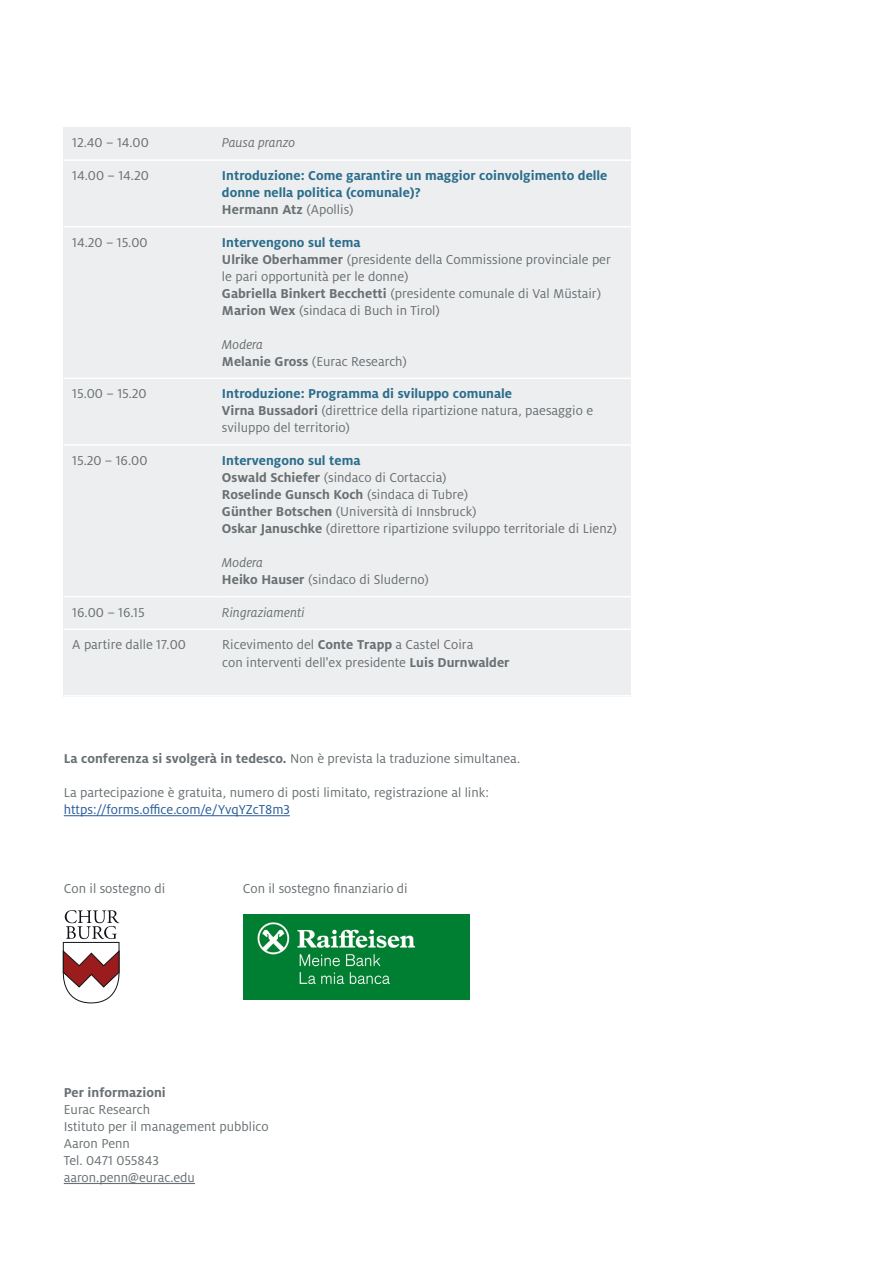
<style>
.page{position:relative;width:893px;height:1263px;background:#fff}
.page>*{position:absolute;margin:0;border:0;box-sizing:border-box;transform-origin:0 0}
.t1{font:14.25px/17px "Milo Pro";color:#697073}
.t2{font:700 14.25px/17px "Milo Pro";color:#2a6d8c}
.t3{font:14.25px "Milo Pro";color:#275b9b}
.t4{font:italic 14.25px "Milo Pro";color:#697073}
.t5{font:700 14.25px "Milo Pro";color:#697073}
.s1{color:#697073}
.s2{font-weight:400;color:#697073}
.s3{font-weight:700;color:#2a6d8c}
.s4{font-weight:700}
.s5{font-style:italic}
</style>
<div class="page">
<hr style="left:64px;top:1183px;width:131px;height:1px;background:#697073">
<hr style="left:64px;top:815px;width:226px;height:1px;background:#275b9b">
<div style="left:64px;top:128px;width:567px;height:568px;background:#edeeef"></div>
<hr style="left:64px;top:159px;width:158px;height:2px;background:#fff">
<hr style="left:222px;top:159px;width:409px;height:2px;background:#fff">
<hr style="left:64px;top:226px;width:158px;height:1px;background:#fff">
<hr style="left:222px;top:226px;width:409px;height:1px;background:#fff">
<hr style="left:64px;top:378px;width:158px;height:1px;background:#fff">
<hr style="left:222px;top:378px;width:409px;height:1px;background:#fff">
<hr style="left:64px;top:444px;width:158px;height:2px;background:#fff">
<hr style="left:222px;top:444px;width:409px;height:2px;background:#fff">
<hr style="left:64px;top:596px;width:158px;height:1px;background:#fff">
<hr style="left:222px;top:596px;width:409px;height:1px;background:#fff">
<hr style="left:64px;top:628px;width:158px;height:2px;background:#fff">
<hr style="left:222px;top:628px;width:409px;height:2px;background:#fff">
<hr style="left:64px;top:695px;width:158px;height:1px;background:#fff">
<hr style="left:222px;top:695px;width:409px;height:1px;background:#fff">
<svg style="left:62px;top:910px;width:58px;height:93px"></svg>
<img style="left:244px;top:915px;width:226px;height:84px">
<p class="t1" style="left:72px;top:135px;width:78px">12.40 – 14.00</p>
<p class="t4" style="left:222px;top:135px;width:75px">Pausa pranzo</p>
<p class="t1" style="left:72px;top:167px;width:78px">14.00 – 14.20</p>
<p class="t2" style="left:222px;top:167px;width:387px">Introduzione: Come garantire un maggior coinvolgimento delle donne nella politica (comunale)?<br><span class="s1">Hermann Atz</span> <span class="s2">(Apollis)</span></p>
<p class="t1" style="left:72px;top:234px;width:77px">14.20 – 15.00</p>
<p class="t1" style="left:222px;top:234px;width:390px"><span class="s3">Intervengono sul tema<br></span><span class="s4">Ulrike Oberhammer</span> (presidente della Commissione provinciale per le pari opportunità per le donne)<br><span class="s4">Gabriella Binkert Becchetti</span> (presidente comunale di Val Müstair)<br><span class="s4">Marion Wex</span> (sindaca di Buch in Tirol)</p>
<p class="t1" style="left:222px;top:336px;width:186px"><span class="s5">Modera<br></span><span class="s4">Melanie Gross</span> (Eurac Research)</p>
<p class="t1" style="left:72px;top:385px;width:76px">15.00 – 15.20</p>
<p class="t1" style="left:222px;top:385px;width:373px"><span class="s3">Introduzione: Programma di sviluppo comunale<br></span><span class="s4">Virna Bussadori</span> (direttrice della ripartizione natura, paesaggio e sviluppo del territorio)</p>
<p class="t1" style="left:72px;top:452px;width:77px">15.20 – 16.00</p>
<p class="t1" style="left:222px;top:452px;width:396px"><span class="s3">Intervengono sul tema<br></span><span class="s4">Oswald Schiefer</span> (sindaco di Cortaccia)<br><span class="s4">Roselinde Gunsch Koch</span> (sindaca di Tubre)<br><span class="s4">Günther Botschen</span> (Università di Innsbruck)<br><span class="s4">Oskar Januschke</span> (direttore ripartizione sviluppo territoriale di Lienz)</p>
<p class="t1" style="left:222px;top:554px;width:208px"><span class="s5">Modera<br></span><span class="s4">Heiko Hauser</span> (sindaco di Sluderno)</p>
<p class="t1" style="left:72px;top:604px;width:74px">16.00 – 16.15</p>
<p class="t4" style="left:222px;top:604px;width:84px">Ringraziamenti</p>
<p class="t1" style="left:72px;top:636px;width:115px">A partire dalle 17.00</p>
<p class="t1" style="left:222px;top:636px;width:289px;line-height:17.7px">Ricevimento del <span class="s4">Conte Trapp</span> a Castel Coira<br>con interventi dell'ex presidente <span class="s4">Luis Durnwalder</span></p>
<p class="t1" style="left:64px;top:750px;width:458px"><span class="s4">La conferenza si svolgerà in tedesco.</span> Non è prevista la traduzione simultanea.</p>
<p class="t1" style="left:64px;top:784px;width:427px">La partecipazione è gratuita, numero di posti limitato, registrazione al link:</p>
<p class="t3" style="left:64px;top:802px;width:228px">https://forms.office.com/e/YvqYZcT8m3</p>
<p class="t1" style="left:64px;top:880px;width:103px">Con il sostegno di</p>
<p class="t1" style="left:243px;top:880px;width:167px">Con il sostegno finanziario di</p>
<p class="t5" style="left:64px;top:1084px;width:104px">Per informazioni</p>
<p class="t1" style="left:64px;top:1101px;width:206px">Eurac Research<br>Istituto per il management pubblico<br>Aaron Penn<br>Tel. 0471 055843 aaron.penn@eurac.edu</p>
</div>
